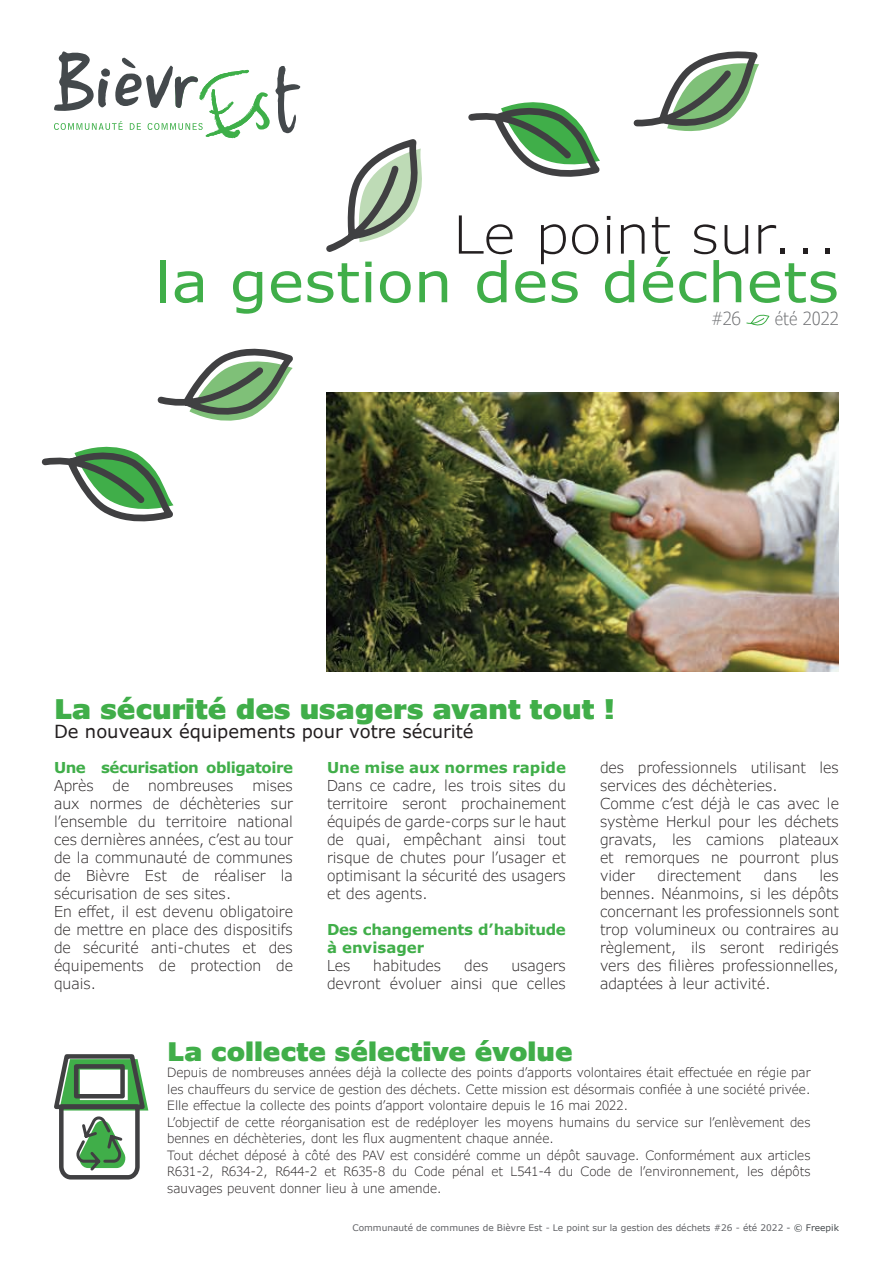
<style>
.page{position:relative;width:893px;height:1263px;background:#fff}
.page>*{position:absolute;margin:0;border:0;box-sizing:border-box;transform-origin:0 0}
.t1{font:55.5px "Verdana Pro";color:#40ae49;scale:1.1 1}
.t2{font:300 52.5px "Verdana Pro";color:#231f20;scale:1.1 1}
.t3{font:900 27px "Verdana Pro";color:#40ae49}
.t4{font:900 25.5px "Verdana Pro";color:#40ae49}
.t5{font:18px "Verdana Pro";color:#231f20}
.t6{font:300 condensed 18px "Verdana Pro";color:#6d6e71}
.t7{font:300 15px/18px "Verdana Pro";color:#231f20}
.t8{font:700 15px/18px "Verdana Pro";letter-spacing:-.02em;color:#40ae49}
.t9{font:700 15px "Verdana Pro";color:#40ae49}
.t10{font:300 12.75px/16.5px "Verdana Pro";color:#231f20}
.t11{font:9px "Verdana";color:#5f6064}
.s1{color:#44494c}
</style>
<div class="page">
<img style="left:326px;top:393px;width:512px;height:279px">
<svg style="left:746px;top:314px;width:24px;height:12px"></svg>
<svg style="left:54px;top:51px;width:246px;height:87px"></svg>
<svg style="left:326px;top:139px;width:96px;height:113px"></svg>
<svg style="left:468px;top:102px;width:132px;height:75px"></svg>
<svg style="left:633px;top:51px;width:126px;height:81px"></svg>
<svg style="left:157px;top:348px;width:136px;height:73px"></svg>
<svg style="left:41px;top:446px;width:133px;height:76px"></svg>
<svg style="left:54px;top:1054px;width:94px;height:126px"></svg>
<h2 class="t2" style="left:453px;top:211px;width:352px">Le point sur...</h2>
<h1 class="t1" style="left:155px;top:257px;width:624px">la gestion des déchets</h1>
<p class="t6" style="left:712px;top:309px;width:31px">#26</p>
<p class="t6" style="left:775px;top:309px;width:66px">été 2022</p>
<h3 class="t3" style="left:54px;top:697px;width:562px">La sécurité des usagers avant tout !</h3>
<p class="t5" style="left:54px;top:723px;width:421px">De nouveaux équipements pour votre sécurité</p>
<p class="t7" style="left:600px;top:759px;width:240px">des professionnels utilisant les services des déchèteries.<br>Comme c’est déjà le cas avec le système Herkul pour les déchets gravats, les camions plateaux et remorques ne pourront plus vider</p>
<p class="t8" style="left:54px;top:759px;width:240px">Une sécurisation obligatoire</p>
<p class="t7" style="left:54px;top:776px;width:41px">Après</p>
<p class="t7" style="left:112px;top:776px;width:18px">de</p>
<p class="t7" style="left:148px;top:776px;width:87px">nombreuses</p>
<p class="t9" style="left:327px;top:760px;width:240px">Une mise aux normes rapide</p>
<p class="t7" style="left:327px;top:776px;width:240px;text-align:justify">Dans ce cadre, les trois sites du territoire seront prochainement équipés de garde-corps sur le haut de quai, empêchant ainsi tout risque de chutes pour l’usager et optimisant la sécurité des usagers et des agents.</p>
<p class="t8" style="left:327px;top:921px;width:240px">Des changements d’habitude à envisager</p>
<p class="t7" style="left:327px;top:956px;width:25px">Les</p>
<p class="t7" style="left:373px;top:956px;width:69px">habitudes</p>
<p class="t7" style="left:464px;top:956px;width:26px">des</p>
<p class="t7" style="left:54px;top:776px;width:240px;text-indent:198px">mises aux normes de déchèteries sur l’ensemble du territoire national ces dernières années, c’est au tour de la communauté de communes de Bièvre Est de réaliser la sécurisation de ses sites.<br>En effet, il est devenu obligatoire de mettre en place des dispositifs de sécurité anti-chutes et des équipements de protection de quais.</p>
<p class="t7" style="left:600px;top:867px;width:240px;text-align:justify;text-indent:220px">les bennes. Néanmoins, si les dépôts concernant les professionnels sont trop volumineux ou contraires au règlement, ils seront redirigés vers des filières professionnelles, adaptées à leur activité.</p>
<p class="t7" style="left:657px;top:867px;width:86px">directement</p>
<p class="t7" style="left:764px;top:867px;width:35px">dans</p>
<p class="t7" style="left:327px;top:956px;width:240px;text-align:right">usagers<br>devront évoluer ainsi que celles</p>
<h3 class="t4" style="left:167px;top:1040px;width:407px">La collecte sélective évolue</h3>
<p class="t10" style="left:167px;top:1064px;width:645px">Depuis de nombreuses années déjà la collecte des points d’apports volontaires était effectuée en régie par les chauffeurs du service de gestion des déchets. Cette mission est désormais confiée à une société privée.<br>Elle effectue la collecte des points d’apport volontaire depuis le 16 mai 2022.<br>L’objectif de cette réorganisation est de redéployer les moyens humains du service sur l’enlèvement des bennes en déchèteries, dont les flux augmentent chaque année.<br>Tout déchet déposé à côté des PAV est considéré comme un dépôt sauvage. Conformément aux articles R631-2, R634-2, R644-2 et R635-8 du Code pénal et L541-4 du Code de l’environnement, les dépôts sauvages peuvent donner lieu à une amende.</p>
<p class="t11" style="left:352px;top:1224px;width:488px">Communauté de communes de Bièvre Est - Le point sur la gestion des déchets #26 - été 2022 <span class="s1">- © Freepik</span></p>
</div>
